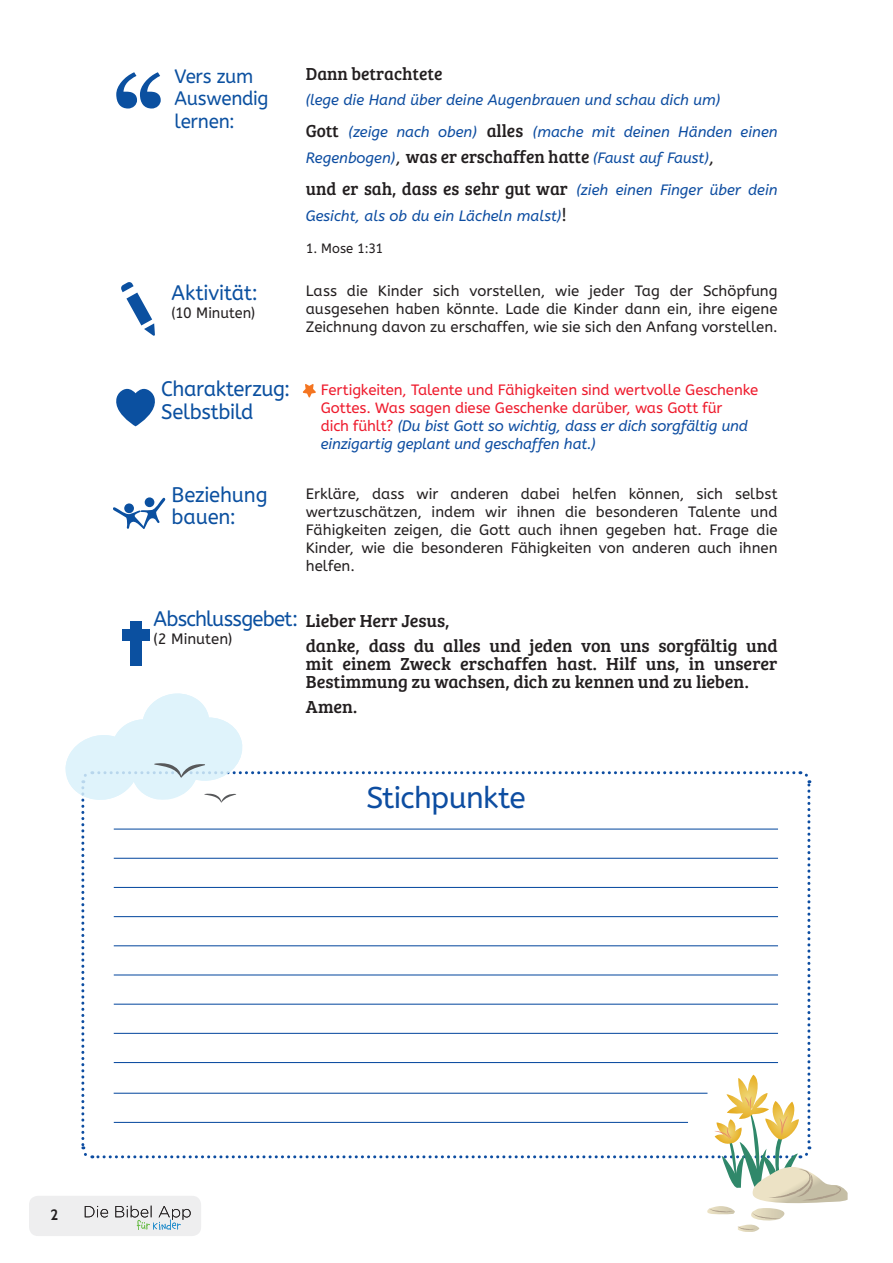
<style>
.page{position:relative;width:893px;height:1263px;background:#fff}
.page>*{position:absolute;margin:0;border:0;box-sizing:border-box;transform-origin:0 0}
.t1{font:30px "A Bee Zee";letter-spacing:-.025em;color:#0d4da1}
.Body{font:21px/22.5px "A Bee Zee";letter-spacing:-.02em;color:#0b50a0}
.Body-2{font:21px "A Bee Zee";letter-spacing:-.04em;color:#0b50a0}
.t2{font:19.5px/22.5px "A Bee Zee";letter-spacing:-.02em;color:#0b50a0}
.t3{font:18px/18px "Bree Serif";color:#231f20;text-align:justify}
.t4{font:18px "Bree Serif";color:#231f20;scale:.96 1}
.Body-3{font:15px/18px "A Bee Zee";color:#231f20;text-align:justify}
.t5{font:15px/18px "A Bee Zee";letter-spacing:-.01em;color:#ee1b2d}
.t6{font:italic 15px/25.5px "A Bee Zee";color:#0d4da1}
.Body-4{font:15px "A Bee Zee";color:#231f20;scale:.96 1}
.t7{font:700 15px "Cabin";color:#231f20}
.t8{font:13.5px "A Bee Zee";letter-spacing:.005em;color:#231f20}
.s1{font-family:"Bree Serif";font-style:normal;font-size:18px;color:#231f20}
.s2{font-style:normal;font-size:18px;color:#231f20}
.s3{font-family:"A Bee Zee";font-style:italic;font-size:15px;color:#0d4da1}
.s4{font-style:italic;color:#0d4da1}
</style>
<div class="page">
<div style="left:29px;top:1196px;width:172px;height:40px;background:#eeeeef;border-radius:9px"></div>
<svg style="left:116px;top:72px;width:45px;height:37px"></svg>
<svg style="left:121px;top:282px;width:34px;height:54px"></svg>
<svg style="left:116px;top:389px;width:39px;height:37px"></svg>
<svg style="left:113px;top:497px;width:53px;height:32px"></svg>
<div style="left:124px;top:503px;width:10px;height:10px;background:#0b50a0;border-radius:50%"></div>
<div style="left:130px;top:621px;width:11px;height:45px;background:#0b50a0"></div>
<div style="left:122px;top:629px;width:27px;height:12px;background:#0b50a0"></div>
<svg style="left:65px;top:693px;width:783px;height:539px"></svg>
<svg style="left:303px;top:384px;width:13px;height:14px"></svg>
<p class="t2" style="left:175px;top:65px;width:95px">Vers zum<br>Auswendig lernen:</p>
<p class="Body" style="left:172px;top:282px;width:88px">Aktivität:</p>
<p class="Body-4" style="left:172px;top:304px;width:89px">(10 Minuten)</p>
<p class="t4" style="left:306px;top:60px;width:144px">Dann betrachtete</p>
<p class="t6" style="left:306px;top:87px;width:416px">(lege die Hand über deine Augenbrauen und schau dich um)</p>
<p class="t6" style="left:306px;top:120px;width:473px"><span class="s1">Gott</span> (zeige nach oben) <span class="s1">alles</span> (mache mit deinen Händen einen<br>Regenbogen)<span class="s2">,</span> <span class="s1">was er erschaffen hatte</span> (Faust auf Faust)<span class="s2">,</span></p>
<p class="t4" style="left:306px;top:176px;width:493px">und er sah, dass es sehr gut war <span class="s3">(zieh einen Finger über dein</span></p>
<p class="t6" style="left:306px;top:203px;width:263px">Gesicht, als ob du ein Lächeln malst)<span class="s2">!</span></p>
<p class="t8" style="left:306px;top:240px;width:79px">1. Mose 1:31</p>
<p class="Body-3" style="left:306px;top:282px;width:473px">Lass die Kinder sich vorstellen, wie jeder Tag der Schöpfung ausgesehen haben könnte. Lade die Kinder dann ein, ihre eigene Zeichnung davon zu erschaffen, wie sie sich den Anfang vorstellen.</p>
<p class="Body" style="left:161px;top:378px;width:131px">Charakterzug:<br>Selbstbild</p>
<p class="Body" style="left:172px;top:483px;width:97px">Beziehung bauen:</p>
<p class="t5" style="left:321px;top:381px;width:439px;text-indent:-15px">• Fertigkeiten, Talente und Fähigkeiten sind wertvolle Geschenke Gottes. Was sagen diese Geschenke darüber, was Gott für<br>dich fühlt? <span class="s4">(Du bist Gott so wichtig, dass er dich sorgfältig und einzigartig geplant und geschaffen hat.)</span></p>
<p class="Body-3" style="left:306px;top:485px;width:473px">Erkläre, dass wir anderen dabei helfen können, sich selbst wertzuschätzen, indem wir ihnen die besonderen Talente und Fähigkeiten zeigen, die Gott auch ihnen gegeben hat. Frage die Kinder, wie die besonderen Fähigkeiten von anderen auch ihnen helfen.</p>
<p class="Body-2" style="left:154px;top:607px;width:146px">Abschlussgebet:</p>
<p class="Body-3" style="left:154px;top:630px;width:80px">(2 Minuten)</p>
<p class="t3" style="left:306px;top:611px;width:145px">Lieber Herr Jesus,</p>
<p class="t3" style="left:306px;top:636px;width:473px">danke, dass du alles und jeden von uns sorgfältig und mit einem Zweck erschaffen hast. Hilf uns, in unserer Bestimmung zu wachsen, dich zu kennen und zu lieben.</p>
<p class="t3" style="left:306px;top:696px;width:53px">Amen.</p>
<p class="t1" style="left:366px;top:780px;width:161px">Stichpunkte</p>
<p class="t7" style="left:50px;top:1206px;width:9px">2</p>
</div>
